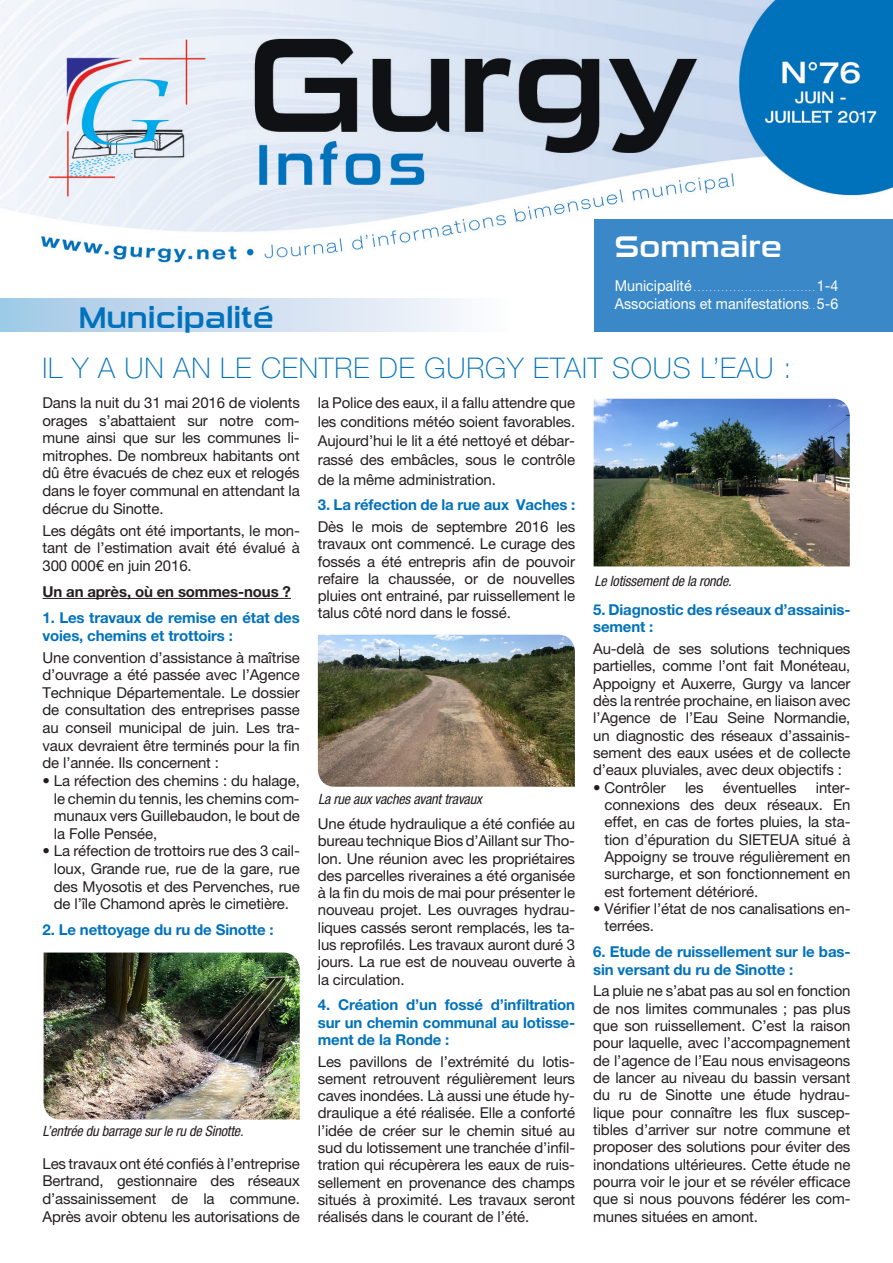
<style>
.page{position:relative;width:893px;height:1263px;background:#fff}
.page>*{position:absolute;margin:0;border:0;box-sizing:border-box;transform-origin:0 0}
.t1{font:30px "Sui Generis Rg";color:#0072bc}
.t2{font:30px "Sui Generis Rg";color:#fff}
.t3{font:100 28.5px "Helvetica Neue LT Pro";letter-spacing:.03em;color:#0072bc}
.t4{font:15px/17.4px "Helvetica Neue LT Pro";letter-spacing:-.01em;color:#231f20;text-align:justify}
.t5{font:700 15px/17.2px "Helvetica Neue LT Pro";letter-spacing:-.01em;color:#0072bc}
.t6{font:15px "Helvetica Neue LT Pro";color:#fff;scale:.95 1}
.t7{font:700 15px "Helvetica Neue LT Pro";letter-spacing:-.01em;color:#231f20}
.t8{font:italic condensed 14.25px "Helvetica Neue LT Pro";letter-spacing:-.015em;color:#231f20}
.t9{font:7.5px "Helvetica Neue LT Pro";color:#fff;scale:.95 1}
.s1{font-size:15px}
.s2{font-size:7.5px}
</style>
<div class="page">
<img style="left:0;top:0;width:893px;height:315px">
<div style="left:0;top:298px;width:513px;height:33px;background:linear-gradient(to right,#a3c7e5,#fefbfd)"></div>
<div style="left:595px;top:219px;width:298px;height:112px;background:#3b88c8"></div>
<hr style="left:43px;top:598px;width:248px;height:1px;background:#231f20">
<img style="left:44px;top:952px;width:256px;height:167px">
<img style="left:318px;top:635px;width:257px;height:152px">
<img style="left:594px;top:399px;width:256px;height:167px">
<h1 class="t1" style="left:79px;top:300px;width:197px">Municipalité</h1>
<h1 class="t2" style="left:615px;top:229px;width:169px">Sommaire</h1>
<p class="t9" style="left:615px;top:284px;width:237px"><span class="s1">Municipalité</span> . . . . . . . . . . . . . . . . . . . . . . . . . . . . . . . <span class="s1">1-4</span></p>
<p class="t6" style="left:615px;top:295px;width:237px">Associations et manifestations <span class="s2">.</span> 5-6</p>
<h2 class="t3" style="left:43px;top:351px;width:750px">IL Y A UN AN LE CENTRE DE GURGY ETAIT SOUS L’EAU :</h2>
<p class="t4" style="left:43px;top:393px;width:259px">Dans la nuit du 31 mai 2016 de violents orages s’abattaient sur notre com&shy;mune ainsi que sur les communes li&shy;mitrophes. De nombreux habitants ont dû être évacués de chez eux et relogés dans le foyer communal en attendant la décrue du Sinotte.</p>
<p class="t4" style="left:43px;top:521px;width:259px">Les dégâts ont été importants, le mon&shy;tant de l’estimation avait été évalué à 300 000€ en juin 2016.</p>
<p class="t7" style="left:43px;top:582px;width:250px">Un an après, où en sommes-nous ?</p>
<p class="t5" style="left:43px;top:608px;width:259px;line-height:17.7px">1. Les travaux de remise en état des voies, chemins et trottoirs :</p>
<p class="t4" style="left:43px;top:648px;width:259px">Une convention d’assistance à maîtrise d’ouvrage a été passée avec l’Agence Technique Départementale. Le dossier de consultation des entreprises passe au conseil municipal de juin. Les tra&shy;vaux devraient être terminés pour la fin de l’année. Ils concernent :</p>
<p class="t4" style="left:54px;top:771px;width:247px;text-indent:-11px">• La réfection des chemins : du halage, le chemin du tennis, les chemins com&shy;munaux vers Guillebaudon, le bout de la Folle Pensée,</p>
<p class="t4" style="left:54px;top:842px;width:247px;text-indent:-11px">• La réfection de trottoirs rue des 3 cail&shy;loux, Grande rue, rue de la gare, rue des Myosotis et des Pervenches, rue de l’île Chamond après le cimetière.</p>
<p class="t5" style="left:43px;top:921px;width:233px">2. Le nettoyage du ru de Sinotte :</p>
<p class="t4" style="left:318px;top:393px;width:259px;line-height:19.2px;text-align:left">la Police des eaux, il a fallu attendre que les conditions météo soient favorables.<br>Aujourd’hui le lit a été nettoyé et débar&shy;rassé des embâcles, sous le contrôle de la même administration.</p>
<p class="t5" style="left:318px;top:496px;width:259px">3. La réfection de la rue aux Vaches :</p>
<p class="t4" style="left:318px;top:518px;width:259px">Dès le mois de septembre 2016 les travaux ont commencé. Le curage des fossés a été entrepris afin de pouvoir refaire la chaussée, or de nouvelles pluies ont entrainé, par ruissellement le talus côté nord dans le fossé.</p>
<p class="t8" style="left:594px;top:573px;width:139px">Le lotissement de la ronde.</p>
<p class="t5" style="left:593px;top:601px;width:259px">5. Diagnostic des réseaux d’assainis&shy;sement :</p>
<p class="t4" style="left:593px;top:640px;width:259px">Au-delà de ses solutions techniques partielles, comme l’ont fait Monéteau, Appoigny et Auxerre, Gurgy va lancer dès la rentrée prochaine, en liaison avec l’Agence de l’Eau Seine Normandie, un diagnostic des réseaux d’assainis&shy;sement des eaux usées et de collecte d’eaux pluviales, avec deux objectifs :</p>
<p class="t4" style="left:593px;top:778px;width:74px">• Contrôler</p>
<p class="t4" style="left:685px;top:778px;width:20px">les</p>
<p class="t4" style="left:723px;top:778px;width:75px">éventuelles</p>
<p class="t4" style="left:604px;top:778px;width:247px;text-indent:211px">inter&shy;connexions des deux réseaux. En effet, en cas de fortes pluies, la sta&shy;tion d’épuration du SIETEUA situé à Appoigny se trouve régulièrement en surcharge, et son fonctionnement en est fortement détérioré.</p>
<p class="t4" style="left:604px;top:900px;width:247px;text-indent:-11px">• Vérifier l’état de nos canalisations en&shy;terrées.</p>
<p class="t5" style="left:593px;top:943px;width:259px">6. Etude de ruissellement sur le bas&shy;sin versant du ru de Sinotte :</p>
<p class="t4" style="left:593px;top:982px;width:259px">La pluie ne s’abat pas au sol en fonction de nos limites communales ; pas plus que son ruissellement. C’est la raison pour laquelle, avec l’accompagnement de l’agence de l’Eau nous envisageons de lancer au niveau du bassin versant du ru de Sinotte une étude hydrau&shy;lique pour connaître les flux suscep&shy;tibles d’arriver sur notre commune et proposer des solutions pour éviter des inondations ultérieures. Cette étude ne pourra voir le jour et se révéler efficace que si nous pouvons fédérer les com&shy;munes situées en amont.</p>
<p class="t8" style="left:318px;top:791px;width:165px">La rue aux vaches avant travaux</p>
<p class="t4" style="left:318px;top:815px;width:259px">Une étude hydraulique a été confiée au bureau technique Bios d’Aillant sur Tho&shy;lon. Une réunion avec les propriétaires des parcelles riveraines a été organisée à la fin du mois de mai pour présenter le nouveau projet. Les ouvrages hydrau&shy;liques cassés seront remplacés, les ta&shy;lus reprofilés. Les travaux auront duré 3 jours. La rue est de nouveau ouverte à la circulation.</p>
<p class="t5" style="left:318px;top:996px;width:259px;text-align:justify">4. Création d’un fossé d’infiltration sur un chemin communal au lotisse&shy;ment de la Ronde :</p>
<p class="t4" style="left:318px;top:1052px;width:259px">Les pavillons de l’extrémité du lotis&shy;sement retrouvent régulièrement leurs caves inondées. Là aussi une étude hy&shy;draulique a été réalisée. Elle a conforté l’idée de créer sur le chemin situé au sud du lotissement une tranchée d’infil&shy;tration qui récupèrera les eaux de ruis&shy;sellement en provenance des champs situés à proximité. Les travaux seront réalisés dans le courant de l’été.</p>
<p class="t8" style="left:43px;top:1122px;width:202px">L’entrée du barrage sur le ru de Sinotte.</p>
<p class="t4" style="left:43px;top:1154px;width:259px;text-align:left">Les travaux ont été confiés à l’entreprise Bertrand, gestionnaire des réseaux d’assainissement de la commune.<br>Après avoir obtenu les autorisations de</p>
</div>
